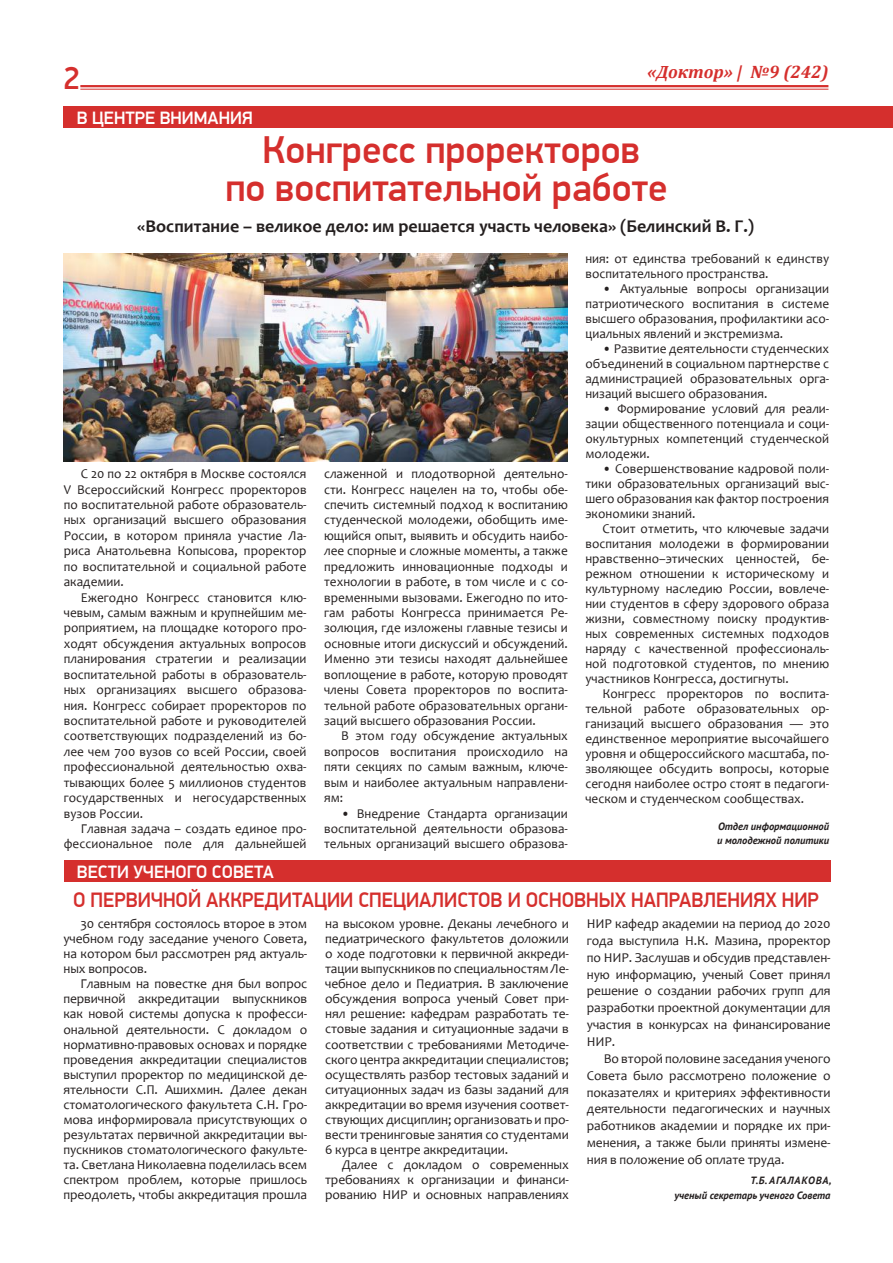
<style>
.page{position:relative;width:893px;height:1263px;background:#fff}
.page>*{position:absolute;margin:0;border:0;box-sizing:border-box;transform-origin:0 0}
.t1{font:500 39px/37.5px "PF Din Display Pro";color:#d52f2d;text-align:center}
.t2{font:500 31.5px "PF Din Display Pro";color:#d52f2d}
.t3{font:500 21px "PF Din Display Pro";color:#d52f2d;scale:.95 1}
.t4{font:700 18px "Candara";color:#241f1f}
.t5{font:500 18px "PF Din Display Pro";color:#fff}
.t6{font:italic 700 18px "Cambria";color:#d52f2d}
.t7{font:13.5px/15px "Candara";color:#241f1f;text-align:justify}
.t8{font:italic 700 10.5px/15.3px "PT Sans";color:#241f1f;text-align:right}
</style>
<div class="page">
<div style="left:64px;top:106px;width:829px;height:21px;background:#d52f2d"></div>
<div style="left:64px;top:860px;width:766px;height:21px;background:#d52f2d"></div>
<img style="left:64px;top:253px;width:503px;height:208px">
<hr style="left:80px;top:85px;width:748px;height:2px;background:#d52f2d">
<hr style="left:80px;top:89px;width:748px;height:1px;background:#d52f2d">
<h2 class="t2" style="left:63px;top:59px;width:18px">2</h2>
<h3 class="t6" style="left:647px;top:59px;width:183px">«Доктор» | №9 (242)</h3>
<h3 class="t5" style="left:77px;top:107px;width:27px">В ЦЕНТРЕ</h3>
<h3 class="t5" style="left:160px;top:107px;width:12px">ВНИ</h3>
<h3 class="t5" style="left:194px;top:107px;width:26px">МАНИЯ</h3>
<h1 class="t1" style="left:225px;top:132px;width:444px">Конгресс проректоров<br>по воспитательной работе</h1>
<h3 class="t4" style="left:137px;top:215px;width:618px">«Воспитание – великое дело: им решается участь человека» (Белинский В. Г.)</h3>
<p class="t7" style="left:64px;top:466px;width:244px;line-height:15.5px;text-indent:17px">С 20 по 22 октября в Москве состоялся V Всероссийский Конгресс проректоров по воспитательной работе образователь&shy;ных организаций высшего образования России, в котором приняла участие Ла&shy;риса Анатольевна Копысова, проректор по воспитательной и социальной работе академии.</p>
<p class="t7" style="left:64px;top:589px;width:244px;line-height:15.5px;text-indent:17px">Ежегодно Конгресс становится клю&shy;чевым, самым важным и крупнейшим ме&shy;роприятием, на площадке которого про&shy;ходят обсуждения актуальных вопросов планирования стратегии и реализации воспитательной работы в образователь&shy;ных организациях высшего образова&shy;ния. Конгресс собирает проректоров по воспитательной работе и руководителей соответствующих подразделений из бо&shy;лее чем 700 вузов со всей России, своей профессиональной деятельностью охва&shy;тывающих более 5 миллионов студентов государственных и негосударственных вузов России.</p>
<p class="t7" style="left:64px;top:821px;width:244px;line-height:15.5px;text-align:right">Главная задача – создать единое про&shy;фессиональное поле для дальнейшей</p>
<h3 class="t5" style="left:77px;top:861px;width:12px">ВЕСТИ</h3>
<h3 class="t5" style="left:133px;top:861px;width:111px">УЧЕНОГО СОВЕТА</h3>
<p class="t7" style="left:324px;top:466px;width:245px;line-height:15.5px">слаженной и плодотворной деятельно&shy;сти. Конгресс нацелен на то, чтобы обе&shy;спечить системный подход к воспитанию студенческой молодежи, обобщить име&shy;ющийся опыт, выявить и обсудить наибо&shy;лее спорные и сложные моменты, а также предложить инновационные подходы и технологии в работе, в том числе и с со&shy;временными вызовами. Ежегодно по ито&shy;гам работы Конгресса принимается Ре&shy;золюция, где изложены главные тезисы и основные итоги дискуссий и обсуждений.<br>Именно эти тезисы находят дальнейшее воплощение в работе, которую проводят члены Совета проректоров по воспита&shy;тельной работе образовательных органи&shy;заций высшего образования России.</p>
<p class="t7" style="left:324px;top:728px;width:245px;line-height:15.5px;text-indent:17px">В этом году обсуждение актуальных вопросов воспитания происходило на пяти секциях по самым важным, ключе&shy;вым и наиболее актуальным направлени&shy;ям:</p>
<p class="t7" style="left:324px;top:805px;width:245px;line-height:15.5px;text-indent:17px">• Внедрение Стандарта организации воспитательной деятельности образова&shy;тельных организаций высшего образова-</p>
<p class="t7" style="left:585px;top:251px;width:245px">ния: от единства требований к единству воспитательного пространства.</p>
<p class="t7" style="left:585px;top:281px;width:245px;text-indent:17px">• Актуальные вопросы организации патриотического воспитания в системе высшего образования, профилактики асо&shy;циальных явлений и экстремизма.</p>
<p class="t7" style="left:585px;top:341px;width:245px;text-indent:17px">• Развитие деятельности студенческих объединений в социальном партнерстве с администрацией образовательных орга&shy;низаций высшего образования.</p>
<p class="t7" style="left:585px;top:401px;width:245px;text-indent:17px">• Формирование условий для реали&shy;зации общественного потенциала и соци&shy;окультурных компетенций студенческой молодежи.</p>
<p class="t7" style="left:585px;top:461px;width:245px;text-indent:17px">• Совершенствование кадровой поли&shy;тики образовательных организаций выс&shy;шего образования как фактор построения экономики знаний.</p>
<p class="t7" style="left:585px;top:521px;width:245px;text-indent:17px">Стоит отметить, что ключевые задачи воспитания молодежи в формировании нравственно–этических ценностей, бе&shy;режном отношении к историческому и культурному наследию России, вовлече&shy;нии студентов в сферу здорового образа жизни, совместному поиску продуктив&shy;ных современных системных подходов наряду с качественной профессиональ&shy;ной подготовкой студентов, по мнению участников Конгресса, достигнуты.</p>
<p class="t7" style="left:585px;top:686px;width:245px;text-indent:17px">Конгресс проректоров по воспита&shy;тельной работе образовательных ор&shy;ганизаций высшего образования — это единственное мероприятие высочайшего уровня и общероссийского масштаба, по&shy;зволяющее обсудить вопросы, которые сегодня наиболее остро стоят в педагоги&shy;ческом и студенческом сообществах.</p>
<p class="t8" style="left:717px;top:819px;width:114px;line-height:13.5px;text-align:left">Отдел информационной и молодежной политики</p>
<h3 class="t3" style="left:73px;top:887px;width:760px">О первичной аккредитации специалистов и основных направлениях НИР</h3>
<p class="t7" style="left:63px;top:916px;width:245px;text-indent:17px">30 сентября состоялось второе в этом учебном году заседание ученого Совета, на котором был рассмотрен ряд актуаль&shy;ных вопросов.</p>
<p class="t7" style="left:63px;top:976px;width:245px;text-indent:17px">Главным на повестке дня был вопрос первичной аккредитации выпускников как новой системы допуска к професси&shy;ональной деятельности. С докладом о нормативно-правовых основах и порядке проведения аккредитации специалистов выступил проректор по медицинской де&shy;ятельности С.П. Ашихмин. Далее декан стоматологического факультета С.Н. Гро&shy;мова информировала присутствующих о результатах первичной аккредитации вы&shy;пускников стоматологического факульте&shy;та. Светлана Николаевна поделилась всем спектром проблем, которые пришлось преодолеть, чтобы аккредитация прошла</p>
<p class="t7" style="left:325px;top:916px;width:245px">на высоком уровне. Деканы лечебного и педиатрического факультетов доложили о ходе подготовки к первичной аккреди&shy;тации выпускников по специальностям Ле&shy;чебное дело и Педиатрия. В заключение обсуждения вопроса ученый Совет при&shy;нял решение: кафедрам разработать те&shy;стовые задания и ситуационные задачи в соответствии с требованиями Методиче&shy;ского центра аккредитации специалистов; осуществлять разбор тестовых заданий и ситуационных задач из базы заданий для аккредитации во время изучения соответ&shy;ствующих дисциплин; организовать и про&shy;вести тренинговые занятия со студентами 6 курса в центре аккредитации.</p>
<p class="t7" style="left:325px;top:1157px;width:245px;text-indent:17px">Далее с докладом о современных требованиях к организации и финанси&shy;рованию НИР и основных направлениях</p>
<p class="t7" style="left:587px;top:915px;width:245px;line-height:16.8px">НИР кафедр академии на период до 2020 года выступила Н.К. Мазина, проректор по НИР. Заслушав и обсудив представлен&shy;ную информацию, ученый Совет принял решение о создании рабочих групп для разработки проектной документации для участия в конкурсах на финансирование НИР.</p>
<p class="t7" style="left:587px;top:1050px;width:245px;line-height:16.8px;text-indent:17px">Во второй половине заседания ученого Совета было рассмотрено положение о показателях и критериях эффективности деятельности педагогических и научных работников академии и порядке их при&shy;менения, а также были приняты измене&shy;ния в положение об оплате труда.</p>
<p class="t8" style="left:674px;top:1172px;width:159px">Т.Б. Агалакова,<br>ученый секретарь ученого Совета</p>
</div>
